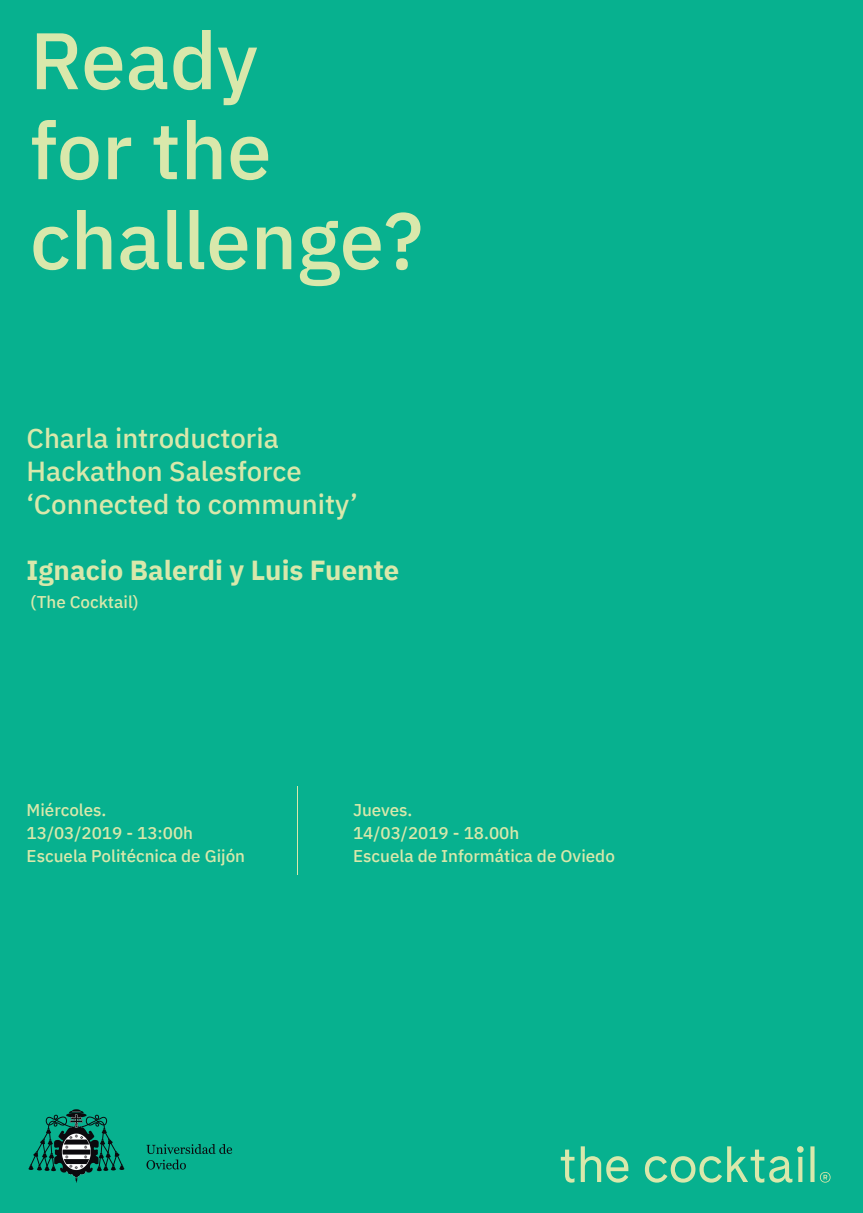
<style>
.page{position:relative;width:863px;height:1213px;background:#07b18f}
.page>*{position:absolute;margin:0;border:0;box-sizing:border-box;transform-origin:0 0}
.t1{font:500 80px/90px "IBM Plex Sans";color:#d9e8ab}
.t2{font:500 27.5px/33px "IBM Plex Sans";color:#d9e8ab}
.t3{font:700 27.5px "IBM Plex Sans";color:#d9e8ab}
.t4{font:500 17px/23px "IBM Plex Sans";color:#d9e8ab}
</style>
<div class="page">
<svg style="left:561px;top:1146px;width:269px;height:37px"></svg>
<img style="left:28px;top:1109px;width:204px;height:74px">
<hr style="left:297px;top:786px;width:1px;height:89px;background:#d9e8ab">
<h1 class="t1" style="left:30px;top:9px;width:395px">Ready<br>for the challenge?</h1>
<h2 class="t2" style="left:27px;top:419px;width:333px">Charla introductoria<br>Hackathon Salesforce ‘Connected to community’</h2>
<h2 class="t3" style="left:27px;top:548px;width:374px">Ignacio Balerdi y Luis Fuente</h2>
<p class="t4" style="left:31px;top:589px;width:109px">(The Cocktail)</p>
<p class="t4" style="left:27px;top:797px;width:220px">Miércoles.<br>13/03/2019 - 13:00h<br>Escuela Politécnica de Gijón</p>
<p class="t4" style="left:353px;top:797px;width:263px">Jueves.<br>14/03/2019 - 18.00h<br>Escuela de Informática de Oviedo</p>
</div>
